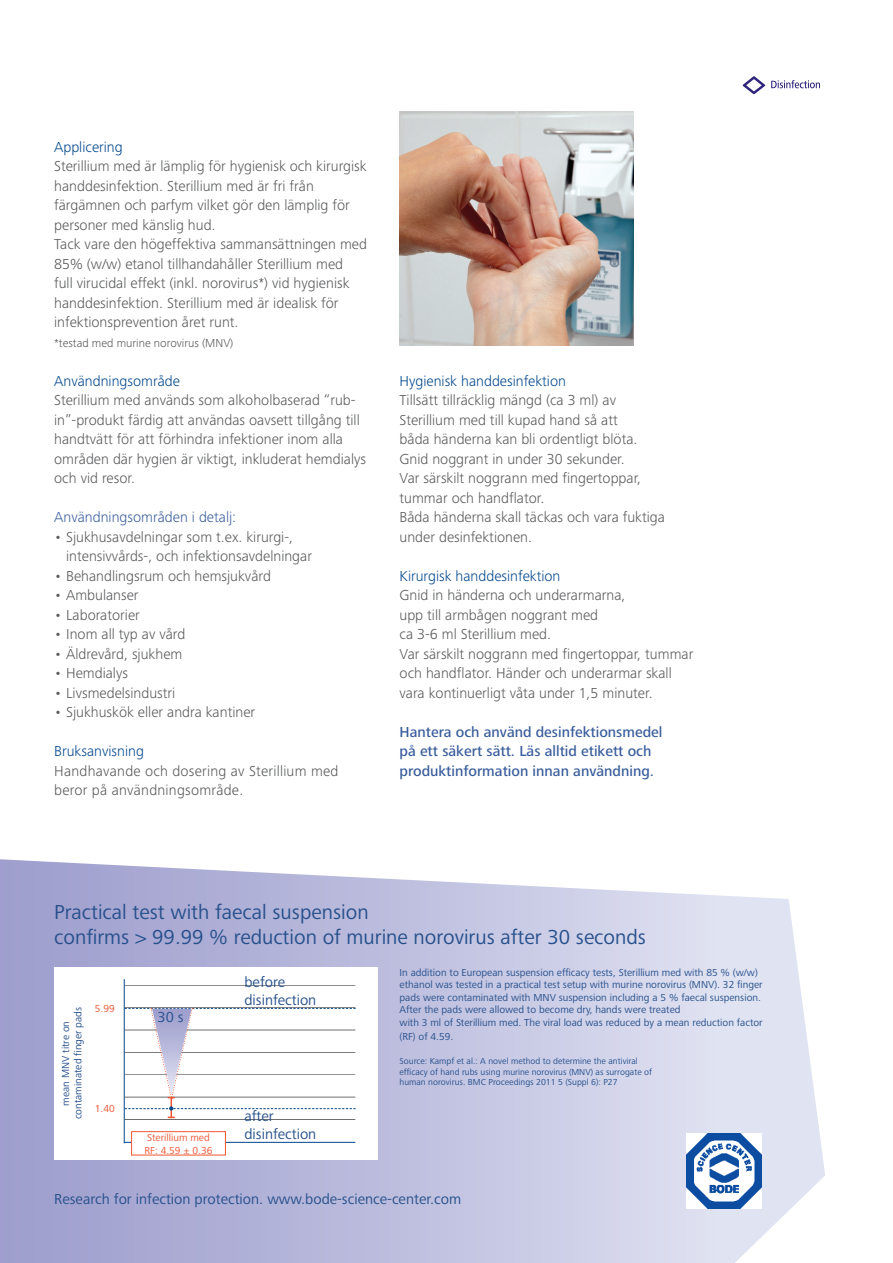
<style>
.page{position:relative;width:893px;height:1263px;background:#fff}
.page>*{position:absolute;margin:0;border:0;box-sizing:border-box;transform-origin:0 0}
.t1{font:21px/25.2px "Frutiger Next LTW1 G";color:#26508c}
.t2{font:300 15px/19.5px "Frutiger Next LTW1 G";color:#57585a}
.t3{font:500 15px/19.5px "Frutiger Next LTW1 G";color:#395d9c}
.t4{font:15px/18px "Frutiger Next LTW1 G";color:#26508c}
.t5{font:300 15px "Frutiger Next LTW1 G";color:#01468c}
.t6{font:300 15px "Frutiger Next LTW1 G";color:#395d9c}
.t7{font:300 12px "Frutiger Next LTW1 G";color:#57585a}
.t8{font:10.5px/12.6px "Frutiger Next LTW1 G";color:#26508c;text-align:center}
.t9{font:10.5px/12.6px "Frutiger Next LTW1 G";color:#f05632}
.t10{font:9px/10.8px "Frutiger Next LTW1 G";color:#26508c}
</style>
<div class="page">
<svg style="left:0;top:859px;width:825px;height:404px;background:#c7c8e3"></svg>
<div style="left:54px;top:967px;width:324px;height:193px;background:#fff"></div>
<hr style="left:124px;top:979px;width:1px;height:164px;background:#01468c">
<hr style="left:124px;top:1142px;width:231px;height:1px;background:#01468c">
<hr style="left:124px;top:985px;width:231px;height:1px;background:#57585a">
<hr style="left:124px;top:1007px;width:231px;height:1px;background:#57585a">
<hr style="left:124px;top:1030px;width:231px;height:1px;background:#57585a">
<hr style="left:124px;top:1052px;width:231px;height:1px;background:#57585a">
<hr style="left:124px;top:1074px;width:231px;height:1px;background:#57585a">
<hr style="left:124px;top:1097px;width:231px;height:1px;background:#57585a">
<hr style="left:124px;top:1119px;width:231px;height:1px;background:#57585a">
<div style="left:132px;top:1132px;width:93px;height:23px;background:#fff"></div>
<div style="left:131px;top:1131px;width:95px;height:24px;border:1px solid #f05632"></div>
<svg style="left:125px;top:1008px;width:231px;height:110px"></svg>
<svg style="left:743px;top:76px;width:22px;height:18px"></svg>
<svg style="left:771px;top:80px;width:49px;height:8px"></svg>
<img style="left:400px;top:112px;width:233px;height:234px">
<img style="left:686px;top:1134px;width:75px;height:75px">
<p class="t5" style="left:54px;top:138px;width:70px">Applicering</p>
<p class="t2" style="left:54px;top:157px;width:314px">Sterillium med är lämplig för hygienisk och kirurgisk handdesinfektion. Sterillium med är fri från färgämnen och parfym vilket gör den lämplig för personer med känslig hud.<br>Tack vare den högeffektiva sammansättningen med 85% (w/w) etanol tillhandahåller Sterillium med<br>full virucidal effekt (inkl. norovirus*) vid hygienisk handdesinfektion. Sterillium med är idealisk för infektionsprevention året runt.</p>
<p class="t7" style="left:54px;top:336px;width:181px">*testad med murine norovirus (MNV)</p>
<p class="t5" style="left:54px;top:372px;width:127px">Användningsområde</p>
<p class="t2" style="left:54px;top:391px;width:313px">Sterillium med används som alkoholbaserad “rub&shy;in”-produkt färdig att användas oavsett tillgång till handtvätt för att förhindra infektioner inom alla områden där hygien är viktigt, inkluderat hemdialys och vid resor.</p>
<p class="t6" style="left:54px;top:509px;width:184px">Användningsområden i detalj:</p>
<p class="t2" style="left:66px;top:527px;width:247px;text-indent:-12px">• Sjukhusavdelningar som t.ex. kirurgi-, intensivvårds-, och infektionsavdelningar</p>
<p class="t2" style="left:54px;top:566px;width:218px">• Behandlingsrum och hemsjukvård</p>
<p class="t2" style="left:54px;top:586px;width:86px">• Ambulanser</p>
<p class="t2" style="left:54px;top:605px;width:87px">• Laboratorier</p>
<p class="t2" style="left:54px;top:625px;width:133px">• Inom all typ av vård</p>
<p class="t2" style="left:54px;top:644px;width:130px">• Äldrevård, sjukhem</p>
<p class="t2" style="left:54px;top:664px;width:75px">• Hemdialys</p>
<p class="t2" style="left:54px;top:683px;width:123px">• Livsmedelsindustri</p>
<p class="t2" style="left:54px;top:703px;width:203px">• Sjukhuskök eller andra kantiner</p>
<p class="t5" style="left:54px;top:743px;width:91px">Bruksanvisning</p>
<p class="t2" style="left:54px;top:761px;width:286px">Handhavande och dosering av Sterillium med beror på användningsområde.</p>
<p class="t5" style="left:400px;top:372px;width:168px">Hygienisk handdesinfektion</p>
<p class="t2" style="left:400px;top:391px;width:267px">Tillsätt tillräcklig mängd (ca 3 ml) av Sterillium med till kupad hand så att<br>båda händerna kan bli ordentligt blöta.<br>Gnid noggrant in under 30 sekunder.<br>Var särskilt noggrann med fingertoppar, tummar och handflator.<br>Båda händerna skall täckas och vara fuktiga under desinfektionen.</p>
<p class="t5" style="left:400px;top:567px;width:162px">Kirurgisk handdesinfektion</p>
<p class="t2" style="left:400px;top:586px;width:295px">Gnid in händerna och underarmarna,<br>upp till armbågen noggrant med<br>ca 3-6 ml Sterillium med.<br>Var särskilt noggrann med fingertoppar, tummar och handflator. Händer och underarmar skall vara kontinuerligt våta under 1,5 minuter.</p>
<p class="t3" style="left:400px;top:723px;width:264px">Hantera och använd desinfektionsmedel på ett säkert sätt. Läs alltid etikett och produktinformation innan användning.</p>
<h1 class="t1" style="left:54px;top:900px;width:593px">Practical test with faecal suspension<br>confirms &gt; 99.99 % reduction of murine norovirus after 30 seconds</h1>
<p class="t8" style="left:60px;top:1119px;width:114px;rotate:-90deg">mean MNV titre on contaminated finger pads</p>
<p class="t9" style="left:95px;top:1003px;width:21px">5.99</p>
<p class="t9" style="left:95px;top:1103px;width:21px">1.40</p>
<p class="t4" style="left:158px;top:1009px;width:28px">30 s</p>
<p class="t9" style="left:144px;top:1131px;width:70px">Sterillium med<br>RF: 4.59 ± 0.36</p>
<p class="t4" style="left:244px;top:973px;width:73px">before disinfection</p>
<p class="t4" style="left:244px;top:1108px;width:73px">after disinfection</p>
<p class="t8" style="left:400px;top:966px;width:365px;text-align:left">In addition to European suspension efficacy tests, Sterillium med with 85 % (w/w) ethanol was tested in a practical test setup with murine norovirus (MNV). 32 finger pads were contaminated with MNV suspension including a 5 % faecal suspension.<br>After the pads were allowed to become dry, hands were treated<br>with 3 ml of Sterillium med. The viral load was reduced by a mean reduction factor</p>
<p class="t8" style="left:400px;top:1031px;width:55px">(RF) of 4.59.</p>
<p class="t10" style="left:400px;top:1055px;width:254px">Source: Kampf et al.: A novel method to determine the antiviral efficacy of hand rubs using murine norovirus (MNV) as surrogate of human norovirus. BMC Proceedings 2011 5 (Suppl 6): P27</p>
<p class="t4" style="left:54px;top:1190px;width:409px">Research for infection protection. www.bode-science-center.com</p>
</div>
